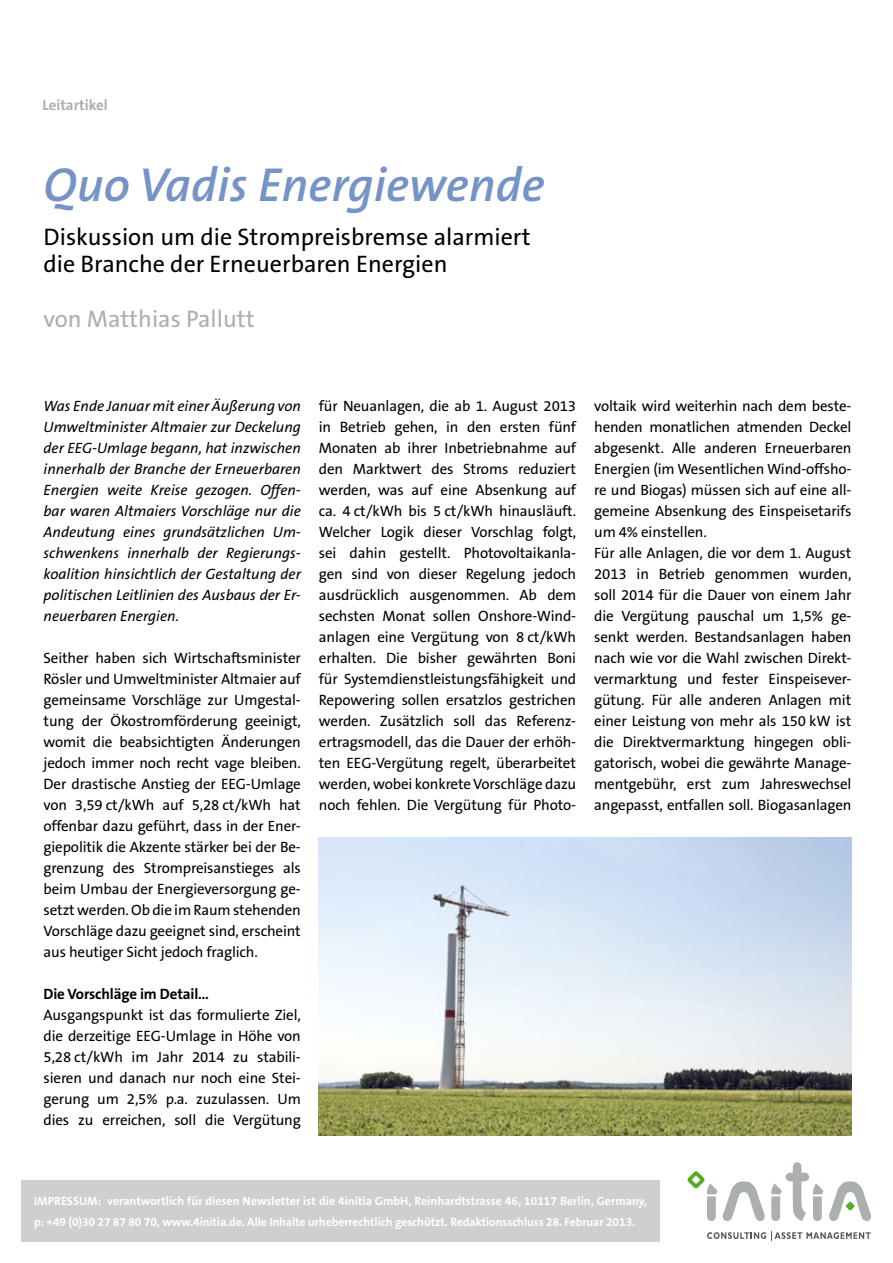
<style>
.page{position:relative;width:893px;height:1263px;background:#fff}
.page>*{position:absolute;margin:0;border:0;box-sizing:border-box;transform-origin:0 0}
.t1{font:italic 600 48px "The Sans B6";color:#7593c6}
.t2{font:24px/27px "The Sans B5 Plain";color:#000}
.t3{font:24px "The Sans B5 Plain";color:#abafad}
.t4{font:15px/21px "The Sans B5 Plain";letter-spacing:-.01em;color:#000;text-align:justify}
.t5{font:italic 15px/21px "The Sans B5 Plain";color:#000;text-align:justify}
.t6{font:700 15px "The Sans B7";letter-spacing:-.01em;color:#000}
.t7{font:700 14.85px "The Sans B7";color:#abafad}
.t8{font:700 12px/21px "The Sans B7";letter-spacing:-.005em;color:#fff}
</style>
<div class="page">
<svg style="left:829px;top:1181px;width:42px;height:40px"></svg>
<svg style="left:707px;top:1232px;width:164px;height:9px"></svg>
<svg style="left:687px;top:1171px;width:78px;height:50px"></svg>
<svg style="left:771px;top:1162px;width:52px;height:59px"></svg>
<div style="left:21px;top:1180px;width:639px;height:62px;background:#cdd0cf"></div>
<img style="left:319px;top:837px;width:532px;height:298px">
<p class="t7" style="left:43px;top:97px;width:76px">Meldungen</p>
<p class="t7" style="left:43px;top:97px;width:67px">Leitartikel</p>
<h1 class="t1" style="left:44px;top:160px;width:503px">Quo Vadis Energiewende</h1>
<h2 class="t2" style="left:44px;top:224px;width:489px">Diskussion um die Strompreisbremse alarmiert die Branche der Erneuerbaren Energien</h2>
<h2 class="t3" style="left:44px;top:306px;width:213px">von Matthias Pallutt</h2>
<p class="t5" style="left:44px;top:396px;width:259px">Was Ende Januar mit einer Äußerung von Umweltminister Altmaier zur Deckelung der EEG-Umlage begann, hat inzwischen innerhalb der Branche der Erneuerbaren Energien weite Kreise gezogen. Offen&shy;bar waren Altmaiers Vorschläge nur die Andeutung eines grundsätzlichen Um&shy;schwenkens innerhalb der Regierungs&shy;koalition hinsichtlich der Gestaltung der politischen Leitlinien des Ausbaus der Er&shy;neuerbaren Energien.</p>
<p class="t4" style="left:44px;top:648px;width:259px">Seither haben sich Wirtschaftsminister Rösler und Umweltminister Altmaier auf gemeinsame Vorschläge zur Umgestal&shy;tung der Ökostromförderung geeinigt, womit die beabsichtigten Änderungen jedoch immer noch recht vage bleiben.<br>Der drastische Anstieg der EEG-Umlage von 3,59 ct/kWh auf 5,28 ct/kWh hat offenbar dazu geführt, dass in der Ener&shy;giepolitik die Akzente stärker bei der Be&shy;grenzung des Strompreisanstieges als beim Umbau der Energieversorgung ge&shy;setzt werden. Ob die im Raum stehenden Vorschläge dazu geeignet sind, erscheint aus heutiger Sicht jedoch fraglich.</p>
<p class="t6" style="left:44px;top:986px;width:167px">Die Vorschläge im Detail…</p>
<p class="t4" style="left:44px;top:1005px;width:259px">Ausgangspunkt ist das formulierte Ziel, die derzeitige EEG-Umlage in Höhe von 5,28 ct/kWh im Jahr 2014 zu stabili&shy;sieren und danach nur noch eine Stei&shy;gerung um 2,5% p.a. zuzulassen. Um dies zu erreichen, soll die Vergütung</p>
<p class="t4" style="left:319px;top:396px;width:259px">für Neuanlagen, die ab 1. August 2013 in Betrieb gehen, in den ersten fünf Monaten ab ihrer Inbetriebnahme auf den Marktwert des Stroms reduziert werden, was auf eine Absenkung auf ca. 4 ct/kWh bis 5 ct/kWh hinausläuft.<br>Welcher Logik dieser Vorschlag folgt, sei dahin gestellt. Photovoltaikanla&shy;gen sind von dieser Regelung jedoch ausdrücklich ausgenommen. Ab dem sechsten Monat sollen Onshore-Wind&shy;anlagen eine Vergütung von 8 ct/kWh erhalten. Die bisher gewährten Boni für Systemdienstleistungsfähigkeit und Repowering sollen ersatzlos gestrichen werden. Zusätzlich soll das Referenz&shy;ertragsmodell, das die Dauer der erhöh&shy;ten EEG-Vergütung regelt, überarbeitet werden, wobei konkrete Vorschläge dazu noch fehlen. Die Vergütung für Photo-</p>
<p class="t4" style="left:594px;top:396px;width:259px;text-align:left">voltaik wird weiterhin nach dem beste&shy;henden monatlichen atmenden Deckel abgesenkt. Alle anderen Erneuerbaren Energien (im Wesentlichen Wind-offsho&shy;re und Biogas) müssen sich auf eine all&shy;gemeine Absenkung des Einspeisetarifs um 4% einstellen.<br>Für alle Anlagen, die vor dem 1. August 2013 in Betrieb genommen wurden, soll 2014 für die Dauer von einem Jahr die Vergütung pauschal um 1,5% ge&shy;senkt werden. Bestandsanlagen haben nach wie vor die Wahl zwischen Direkt&shy;vermarktung und fester Einspeisever&shy;gütung. Für alle anderen Anlagen mit einer Leistung von mehr als 150 kW ist die Direktvermarktung hingegen obli&shy;gatorisch, wobei die gewährte Manage&shy;mentgebühr, erst zum Jahreswechsel angepasst, entfallen soll. Biogasanlagen</p>
<p class="t8" style="left:34px;top:1191px;width:614px">IMPRESSUM: verantwortlich für diesen Newsletter ist die 4initia GmbH, Reinhardtstrasse 46, 10117 Berlin, Germany, p: +49 (0)30 27 87 80 70, www.4initia.de. Alle Inhalte urheberrechtlich geschützt. Redaktionsschluss 28. Februar 2013.</p>
</div>
